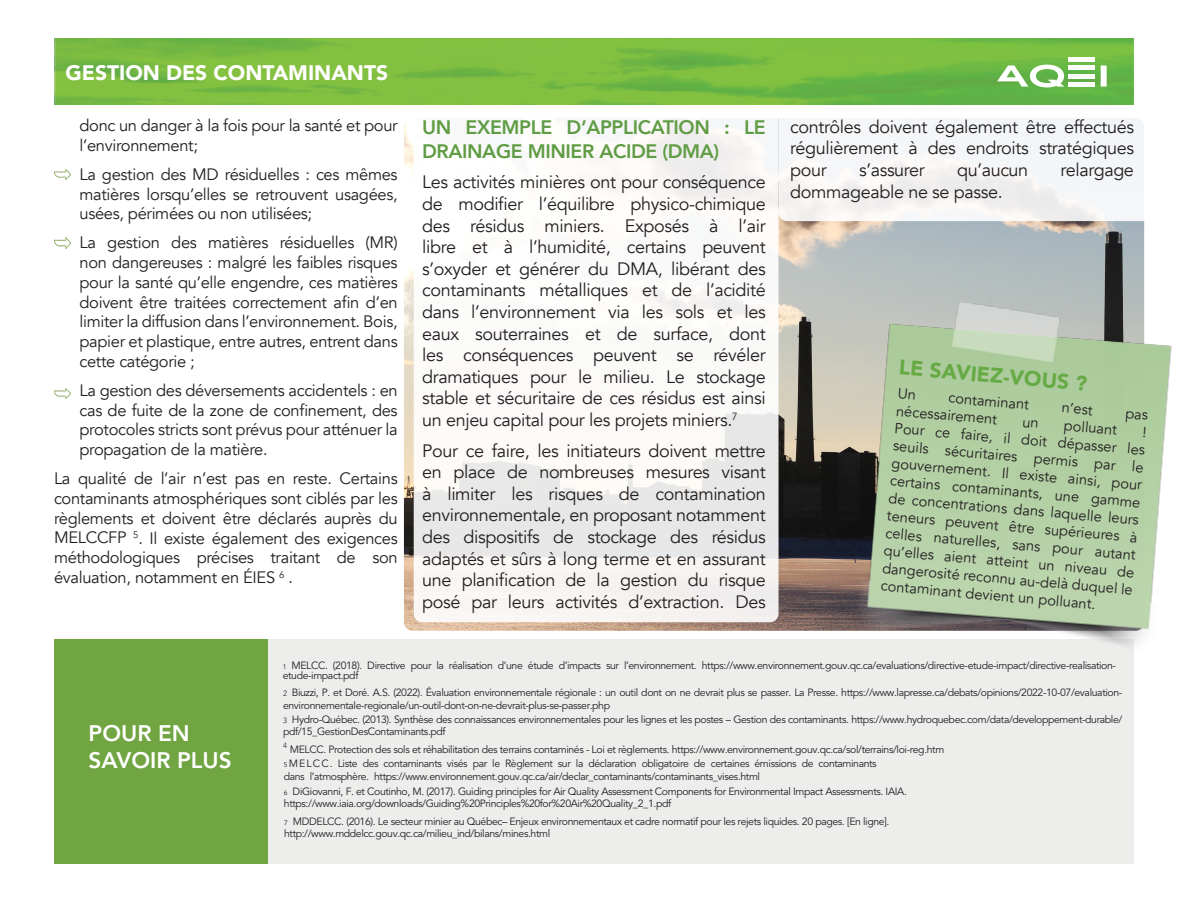
<style>
.page{position:relative;width:1188px;height:918px;background:#fff}
.page>*{position:absolute;margin:0;border:0;box-sizing:border-box;transform-origin:0 0}
.t1{font:800 22.5px "Avenir";color:#fff}
.t2{font:900 21px "Avenir";color:#fff}
.t3{font:900 21px "Avenir";color:#6a4}
.t4{font:800 19.5px/23.4px "Avenir";letter-spacing:-.02em;color:#5f9c44}
.t5{font:18px/21.6px "Avenir";letter-spacing:-.02em;color:#231f20;text-align:justify}
.t6{font:16.5px/19.8px "Avenir";letter-spacing:-.02em;color:#231f20;text-align:justify}
.t7{font:14.7px/17.5px "Avenir";color:#231f20;text-align:justify}
.t8{font:10.5px/12.6px "Avenir";letter-spacing:-.035em;color:#231f20}
.s1{font-size:6.75px}
.s2{font-weight:300;font-size:7.65px}
</style>
<div class="page">
<img style="left:404px;top:122px;width:740px;height:509px">
<div style="left:779px;top:104px;width:375px;height:117px;background:#f4f6f8;border-radius:9px"></div>
<div style="left:414px;top:109px;width:365px;height:513px;background:linear-gradient(to bottom,#fefefd,#f1efed);border-radius:9px"></div>
<div style="left:268px;top:639px;width:866px;height:225px;background:#ededec"></div>
<div style="left:54px;top:639px;width:214px;height:225px;background:#70a541"></div>
<img style="left:54px;top:38px;width:1080px;height:66px">
<svg style="left:997px;top:65px;width:68px;height:22px"></svg>
<div style="left:1101px;top:65px;width:6px;height:22px;background:#fff"></div>
<hr style="left:1069px;top:66px;width:26px;height:4px;background:#fff">
<hr style="left:1069px;top:74px;width:26px;height:4px;background:#fff">
<hr style="left:1069px;top:57px;width:26px;height:4px;background:#fff">
<div style="left:1069px;top:82px;width:26px;height:5px;background:#fff"></div>
<img style="left:54px;top:169px;width:16px;height:11px">
<img style="left:54px;top:238px;width:16px;height:10px">
<img style="left:54px;top:388px;width:16px;height:10px">
<img style="left:855px;top:296px;width:317px;height:349px">
<svg style="left:899px;top:388px;width:16px;height:11px"></svg>
<svg style="left:1126px;top:411px;width:22px;height:12px"></svg>
<svg style="left:1023px;top:420px;width:15px;height:8px"></svg>
<p class="t2" style="left:65px;top:55px;width:324px">GESTION DES CONTAMINANTS</p>
<p class="t6" style="left:80px;top:116px;width:320px">donc un danger à la fois pour la santé et pour l’environnement;</p>
<p class="t6" style="left:80px;top:165px;width:320px">La gestion des MD résiduelles : ces mêmes matières lorsqu’elles se retrouvent usagées, usées, périmées ou non utilisées;</p>
<p class="t6" style="left:80px;top:233px;width:320px">La gestion des matières résiduelles (MR) non dangereuses : malgré les faibles risques pour la santé qu’elle engendre, ces matières doivent être traitées correctement afin d’en limiter la diffusion dans l’environnement. Bois, papier et plastique, entre autres, entrent dans cette catégorie ;</p>
<p class="t6" style="left:80px;top:381px;width:320px">La gestion des déversements accidentels : en cas de fuite de la zone de confinement, des protocoles stricts sont prévus pour atténuer la propagation de la matière.</p>
<p class="t6" style="left:54px;top:469px;width:345px">La qualité de l’air n’est pas en reste. Certains contaminants atmosphériques sont ciblés par les règlements et doivent être déclarés auprès du MELCCFP <sup>5</sup>. Il existe également des exigences méthodologiques précises traitant de son évaluation, notamment en ÉIES <sup>6</sup> .</p>
<p class="t4" style="left:422px;top:116px;width:345px">UN EXEMPLE D’APPLICATION : LE<br>DRAINAGE MINIER ACIDE (DMA)</p>
<p class="t5" style="left:422px;top:172px;width:345px">Les activités minières ont pour conséquence de modifier l’équilibre physico-chimique des résidus miniers. Exposés à l’air libre et à l’humidité, certains peuvent s’oxyder et générer du DMA, libérant des contaminants métalliques et de l’acidité dans l’environnement via les sols et les eaux souterraines et de surface, dont les conséquences peuvent se révéler dramatiques pour le milieu. Le stockage stable et sécuritaire de ces résidus est ainsi un enjeu capital pour les projets miniers.<sup>7</sup></p>
<p class="t5" style="left:422px;top:440px;width:345px">Pour ce faire, les initiateurs doivent mettre en place de nombreuses mesures visant à limiter les risques de contamination environnementale, en proposant notamment des dispositifs de stockage des résidus adaptés et sûrs à long terme et en assurant une planification de la gestion du risque posé par leurs activités d’extraction. Des</p>
<p class="t5" style="left:790px;top:116px;width:345px">contrôles doivent également être effectués régulièrement à des endroits stratégiques pour</p>
<p class="t5" style="left:859px;top:159px;width:67px">s’assurer</p>
<p class="t5" style="left:957px;top:159px;width:73px">qu’aucun</p>
<p class="t5" style="left:1061px;top:159px;width:75px">relargage</p>
<p class="t5" style="left:790px;top:181px;width:214px">dommageable ne se passe.</p>
<p class="t3" style="left:901px;top:349px;width:190px;rotate:5deg">LE SAVIEZ-VOUS ?</p>
<p class="t7" style="left:949px;top:389px;width:82px;rotate:5deg">contaminant</p>
<p class="t7" style="left:1063px;top:399px;width:33px;rotate:5deg">n’est</p>
<p class="t7" style="left:897px;top:402px;width:103px;rotate:5deg">nécessairement</p>
<p class="t7" style="left:1065px;top:417px;width:55px;rotate:5deg">polluant</p>
<p class="t7" style="left:897px;top:402px;width:253px;text-indent:247px;rotate:5deg">!<br>Pour ce faire, il doit dépasser les seuils sécuritaires permis par le gouvernement. Il existe ainsi, pour certains contaminants, une gamme de concentrations dans laquelle leurs teneurs peuvent être supérieures à celles naturelles, sans pour autant qu’elles aient atteint un niveau de dangerosité reconnu au-delà duquel le contaminant devient un polluant.</p>
<p class="t8" style="left:283px;top:660px;width:835px;line-height:10.5px"><span class="s1">1</span> MELCC. (2018). Directive pour la réalisation d’une étude d’impacts sur l’environnement. https://www.environnement.gouv.qc.ca/evaluations/directive-etude-impact/directive-realisation&shy;etude-impact.pdf</p>
<p class="t8" style="left:283px;top:686px;width:841px;line-height:13.2px"><span class="s2">2</span> Biuzzi, P. et Doré. A.S. (2022). Évaluation environnementale régionale : un outil dont on ne devrait plus se passer. La Presse. https://www.lapresse.ca/debats/opinions/2022-10-07/evaluation&shy;environnementale-regionale/un-outil-dont-on-ne-devrait-plus-se-passer.php</p>
<p class="t8" style="left:283px;top:714px;width:841px;line-height:12px"><span class="s2">3</span> Hydro-Québec. (2013). Synthèse des connaissances environnementales pour les lignes et les postes – Gestion des contaminants. https://www.hydroquebec.com/data/developpement-durable/ pdf/15_GestionDesContaminants.pdf</p>
<p class="t8" style="left:283px;top:743px;width:663px"><sup>4</sup> MELCC. Protection des sols et réhabilitation des terrains contaminés - Loi et règlements. https://www.environnement.gouv.qc.ca/sol/terrains/loi-reg.htm</p>
<p class="t1" style="left:89px;top:716px;width:103px">POUR EN</p>
<p class="t1" style="left:89px;top:743px;width:145px">SAVOIR PLUS</p>
<p class="t8" style="left:284px;top:757px;width:595px"><span class="s1">5</span> MELCC. Liste des contaminants visés par le Règlement sur la déclaration obligatoire de certaines émissions de contaminants dans l’atmosphère. https://www.environnement.gouv.qc.ca/air/declar_contaminants/contaminants_vises.html</p>
<p class="t8" style="left:284px;top:785px;width:625px"><span class="s1">6</span> DiGiovanni, F. et Coutinho, M. (2017). Guiding principles for Air Quality Assessment Components for Environmental Impact Assessments. IAIA. https://www.iaia.org/downloads/Guiding%20Principles%20for%20Air%20Quality_2_1.pdf</p>
<p class="t8" style="left:284px;top:815px;width:607px"><span class="s1">7</span> MDDELCC. (2016). Le secteur minier au Québec– Enjeux environnementaux et cadre normatif pour les rejets liquides. 20 pages. [En ligne]. http://www.mddelcc.gouv.qc.ca/milieu_ind/bilans/mines.html</p>
</div>
